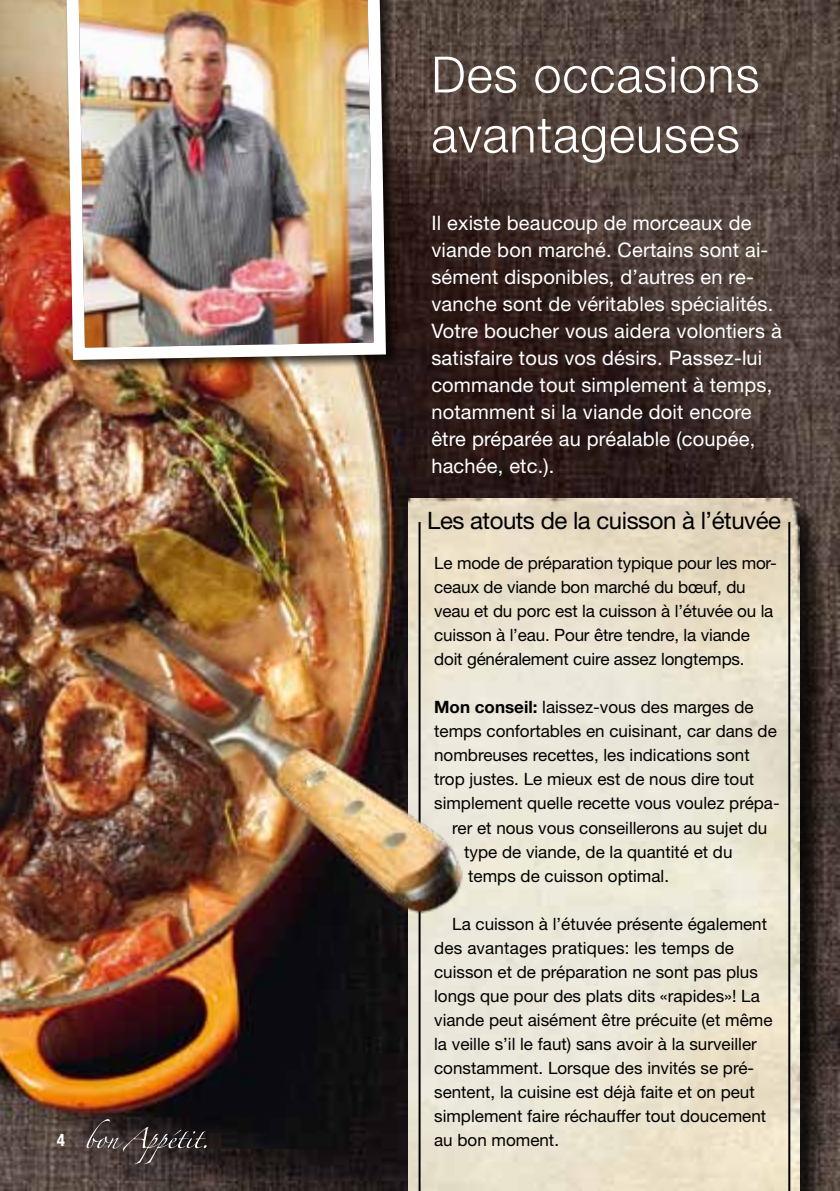
<style>
.page{position:relative;width:840px;height:1191px;background:#fff}
.page>*{position:absolute;margin:0;border:0;box-sizing:border-box;transform-origin:0 0}
.t1{font:300 50px/60px "Helvetica Neue LT Std";letter-spacing:.02em;color:#fff}
.t2{font:24px "Helvetica Neue LT Std";letter-spacing:-.02em;color:#000}
.t3{font:20px/27px "Helvetica Neue LT Std";letter-spacing:.01em;color:#fff}
.t4{font:17px/24px "Helvetica Neue LT Std";color:#000}
.t5{font:700 condensed 17px "Helvetica Neue LT Std";color:#fff}
.s1{font-weight:700}
</style>
<div class="page">
<img style="left:0;top:0;width:839px;height:1191px">
<div style="left:64px;top:0;width:335px;height:373px;background:#000;opacity:.75"></div>
<img style="left:60px;top:0;width:332px;height:366px">
<div style="left:411px;top:502px;width:413px;height:689px;background:#000;opacity:.75"></div>
<img style="left:408px;top:499px;width:391px;height:692px">
<svg style="left:418px;top:521px;width:371px;height:670px;background:#e9e2d0"></svg>
<svg style="left:86px;top:1119px;width:120px;height:45px;background:#433a39"></svg>
<img style="left:235px;top:692px;width:253px;height:255px">
<p class="t5" style="left:57px;top:1130px;width:10px">4</p>
<h1 class="t1" style="left:431px;top:44px;width:329px">Des occasions avantageuses</h1>
<p class="t3" style="left:431px;top:209px;width:352px">Il existe beaucoup de morceaux de viande bon marché. Certains sont ai&shy;sément disponibles, d’autres en re&shy;vanche sont de véritables spécialités.<br>Votre boucher vous aidera volontiers à satisfaire tous vos désirs. Passez-lui commande tout simplement à temps, notamment si la viande doit encore être préparée au préalable (coupée, hachée, etc.).</p>
<h2 class="t2" style="left:427px;top:506px;width:355px">Les atouts de la cuisson à l’étuvée</h2>
<p class="t4" style="left:434px;top:551px;width:344px">Le mode de préparation typique pour les mor&shy;ceaux de viande bon marché du bœuf, du veau et du porc est la cuisson à l’étuvée ou la cuisson à l’eau. Pour être tendre, la viande doit généralement cuire assez longtemps.</p>
<p class="t4" style="left:434px;top:695px;width:321px"><span class="s1">Mon conseil:</span> laissez-vous des marges de</p>
<p class="t4" style="left:434px;top:719px;width:344px">temps confortables en cuisinant, car dans de</p>
<p class="t4" style="left:434px;top:743px;width:317px">nombreuses recettes, les indications sont</p>
<p class="t4" style="left:434px;top:767px;width:321px">trop justes. Le mieux est de nous dire tout</p>
<p class="t4" style="left:434px;top:791px;width:347px">simplement quelle recette vous voulez prépa-</p>
<p class="t4" style="left:452px;top:815px;width:316px">rer et nous vous conseillerons au sujet du</p>
<p class="t4" style="left:464px;top:839px;width:270px">type de viande, de la quantité et du</p>
<p class="t4" style="left:468px;top:863px;width:202px">temps de cuisson optimal.</p>
<p class="t4" style="left:434px;top:911px;width:339px;text-indent:18px">La cuisson à l’étuvée présente également des avantages pratiques: les temps de cuisson et de préparation ne sont pas plus longs que pour des plats dits «rapides»! La viande peut aisément être précuite (et même la veille s’il le faut) sans avoir à la surveiller constamment. Lorsque des invités se pré&shy;sentent, la cuisine est déjà faite et on peut simplement faire réchauffer tout doucement au bon moment.</p>
</div>
